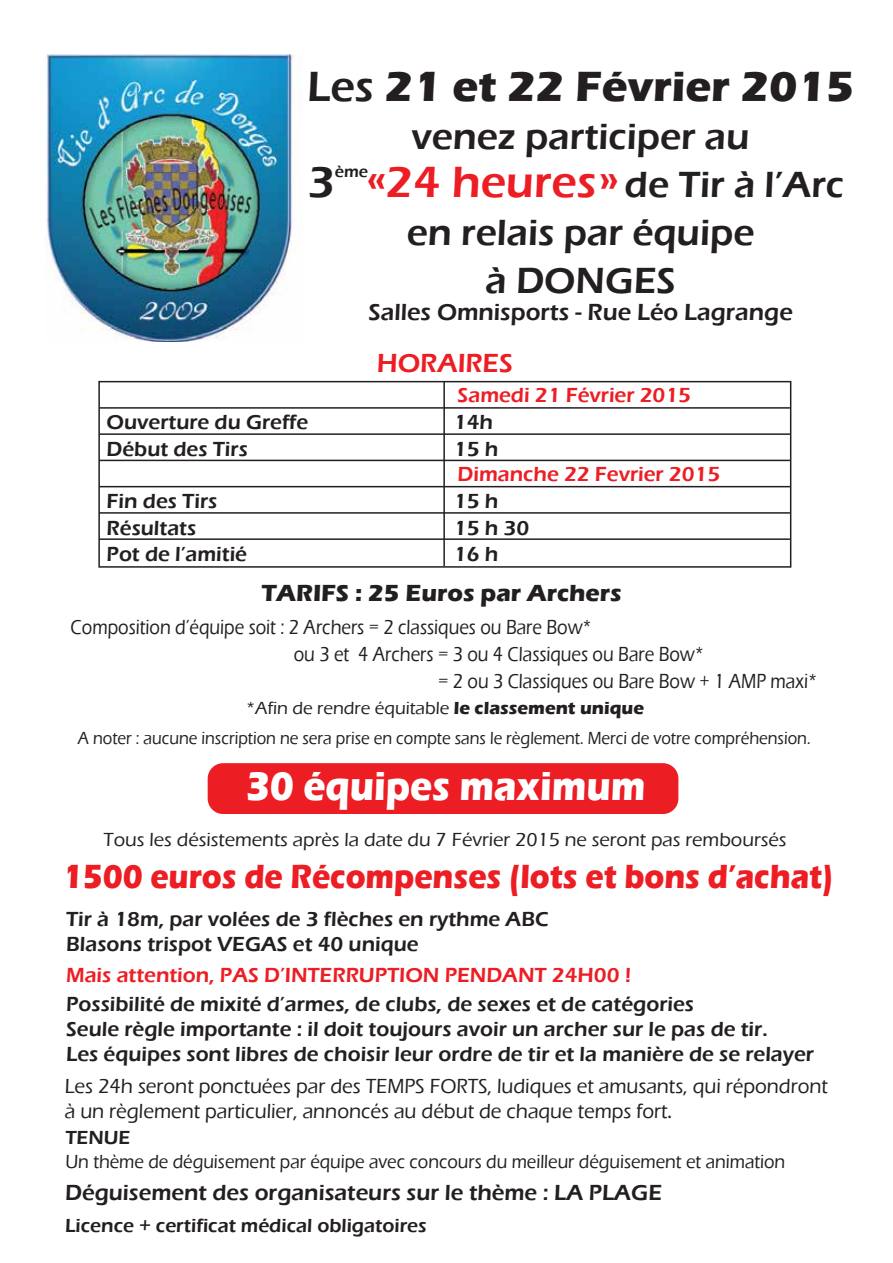
<style>
.page{position:relative;width:893px;height:1263px;background:#fff}
.page>*{position:absolute;margin:0;border:0;box-sizing:border-box;transform-origin:0 0}
.t1{font:600 45px "Eras ITC";color:#ed1d24}
.t2{font:700 43.5px "Eras ITC";color:#231f20}
.t3{font:700 41.7px "Eras ITC";color:#fff;scale:.89 1}
.t4{font:600 37.5px/48px "Eras ITC";color:#231f20;text-align:center}
.t5{font:700 34.5px "Eras ITC";color:#ed1d24;scale:.89 1}
.t6{font:600 27px "Eras ITC";color:#ed1d24}
.t7{font:600 24px "Eras ITC";color:#231f20}
.t8{font:700 24px "Eras ITC";color:#231f20}
.t9{font:600 22.5px "Eras ITC";color:#231f20}
.t10{font:600 21px/26.7px "Eras ITC";color:#231f20}
.t11{font:500 21px/25.2px "Eras ITC";color:#231f20;scale:.95 1}
.t12{font:500 21px "Eras ITC";color:#231f20;scale:.85 1}
.t13{font:600 21px "Eras ITC";color:#ed1d24}
.t14{font:500 19.5px "Eras ITC";color:#231f20;scale:.91 1}
.t15{font:500 19.5px "Eras ITC";color:#231f20}
.t16{font:600 19.5px "Eras ITC";color:#231f20}
.t17{font:500 18px "Eras ITC";color:#231f20;scale:.9 1}
.t18{font:500 18px "Eras ITC";color:#231f20}
.t19{font:600 16.5px "Eras ITC";color:#231f20}
.s1{font-weight:600}
.s2{font-size:45px}
.s3{font-size:45px;color:#ed1d24}
.s4{font-weight:700}
.s5{font-family:"Myriad Pro";font-weight:400}
</style>
<div class="page">
<div style="left:208px;top:763px;width:470px;height:51px;background:#ed1d24;border-radius:15px"></div>
<svg style="left:98px;top:380px;width:694px;height:188px"></svg>
<hr style="left:99px;top:407px;width:691px;height:2px;background:#231f20">
<hr style="left:99px;top:433px;width:691px;height:2px;background:#231f20">
<hr style="left:99px;top:460px;width:691px;height:1px;background:#231f20">
<hr style="left:99px;top:486px;width:691px;height:1px;background:#231f20">
<hr style="left:99px;top:512px;width:691px;height:2px;background:#231f20">
<hr style="left:99px;top:538px;width:691px;height:2px;background:#231f20">
<hr style="left:443px;top:382px;width:2px;height:184px;background:#231f20">
<img style="left:45px;top:55px;width:256px;height:287px">
<h2 class="t2" style="left:307px;top:61px;width:548px"><span class="s1">Les</span> 21 et 22 Février 2015</h2>
<h3 class="t4" style="left:308px;top:113px;width:538px">venez participer au<br><span class="s2">3</span> <span class="s3">24 heures</span> de Tir à l’Arc en relais par équipe<br>à DONGES</h3>
<p class="t7" style="left:368px;top:298px;width:426px">Salles Omnisports - Rue Léo Lagrange</p>
<p class="t19" style="left:335px;top:162px;width:35px">ème</p>
<h1 class="t1" style="left:366px;top:153px;width:23px">«</h1>
<p class="t10" style="left:107px;top:409px;width:203px">Ouverture du Greffe</p>
<p class="t10" style="left:107px;top:436px;width:143px">Début des Tirs</p>
<p class="t10" style="left:107px;top:487px;width:142px">Fin des Tirs<br>Résultats<br>Pot de l’amitié</p>
<p class="t6" style="left:377px;top:348px;width:138px">HORAIRES</p>
<p class="t13" style="left:458px;top:383px;width:235px">Samedi 21 Février 2015</p>
<p class="t10" style="left:454px;top:409px;width:46px">14h<br>15 h</p>
<p class="t10" style="left:454px;top:487px;width:77px">15 h<br>15 h 30<br>16 h</p>
<p class="t13" style="left:458px;top:462px;width:264px">Dimanche 22 Fevrier 2015</p>
<p class="t8" style="left:261px;top:579px;width:362px">TARIFS : 25 Euros par Archers</p>
<p class="t12" style="left:71px;top:615px;width:614px">Composition d’équipe soit : 2 Archers = 2 classiques ou Bare Bow*</p>
<p class="t12" style="left:294px;top:642px;width:484px">ou 3 et 4 Archers = 3 ou 4 Classiques ou Bare Bow*</p>
<p class="t12" style="left:438px;top:669px;width:447px">= 2 ou 3 Classiques ou Bare Bow + 1 AMP maxi*</p>
<p class="t18" style="left:246px;top:698px;width:399px">*Afin de rendre équitable <span class="s4">le classement unique</span></p>
<p class="t17" style="left:78px;top:728px;width:816px">A noter : aucune inscription ne sera prise en compte sans le règlement. Merci de votre compréhension.</p>
<h3 class="t3" style="left:246px;top:762px;width:451px">30 équipes maximum</h3>
<p class="t15" style="left:104px;top:829px;width:685px">Tous les désistements après la date du 7 Février 2015 ne seront pas remboursés</p>
<h3 class="t5" style="left:63px;top:857px;width:868px">1500 euros de Récompenses (lots et bons d’achat)</h3>
<p class="t10" style="left:66px;top:906px;width:484px;line-height:25.2px">Tir à 18m, par volées de 3 flèches en rythme ABC<br>Blasons trispot VEGAS et 40 unique</p>
<p class="t13" style="left:66px;top:963px;width:567px">Mais attention, PAS D’INTERRUPTION PENDANT 24H00 !</p>
<p class="t10" style="left:66px;top:991px;width:749px;line-height:25.2px">Possibilité de mixité d’armes, de clubs, de sexes et de catégories<br>Seule règle importante : il doit toujours avoir un archer sur le pas de tir.<br>Les équipes sont libres de choisir leur ordre de tir et la manière de se relayer</p>
<p class="t11" style="left:65px;top:1073px;width:805px">Les 24h seront ponctuées par des TEMPS FORTS, ludiques et amusants, qui répondront à un règlement particulier, annoncés au début de chaque temps fort<span class="s5">.</span></p>
<p class="t16" style="left:65px;top:1127px;width:67px">TENUE</p>
<p class="t14" style="left:65px;top:1150px;width:793px">Un thème de déguisement par équipe avec concours du meilleur déguisement et animation</p>
<p class="t9" style="left:65px;top:1179px;width:598px">Déguisement des organisateurs sur le thème : LA PLAGE</p>
<p class="t16" style="left:65px;top:1214px;width:363px">Licence + certificat médical obligatoires</p>
</div>
